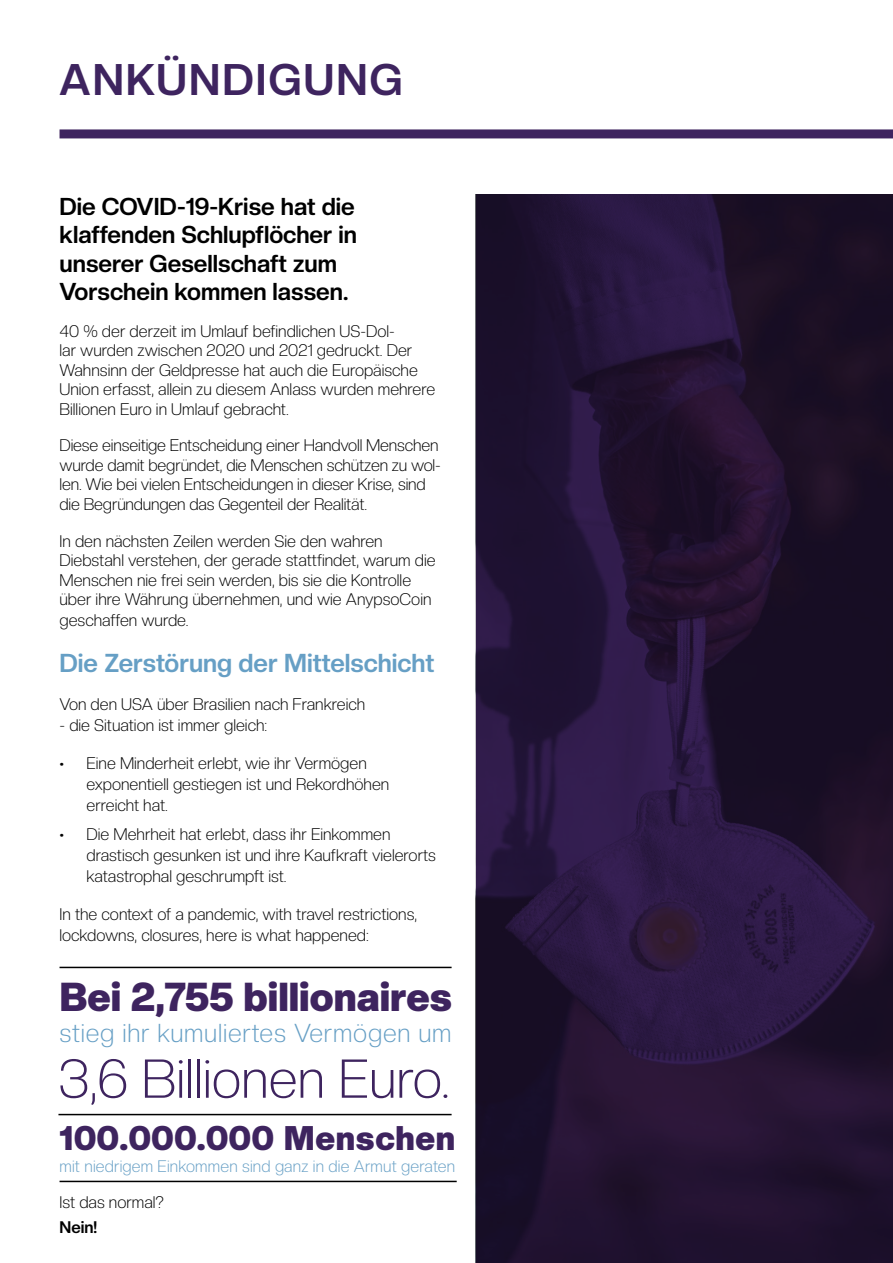
<style>
.page{position:relative;width:893px;height:1263px;background:#fff}
.page>*{position:absolute;margin:0;border:0;box-sizing:border-box;transform-origin:0 0}
.t1{font:300 53.7px "Creato Display";color:#3e245f}
.t2{font:700 43.5px "Creato Display";letter-spacing:.05em;color:#3e245f}
.t3{font:900 39.75px "Creato Display";color:#3e245f}
.t4{font:900 33.6px "Creato Display";letter-spacing:.02em;color:#3e245f}
.t5{font:700 25.5px "Creato Display";color:#669fc5}
.t6{font:300 25.5px "Creato Display";letter-spacing:.03em;color:#669fc5}
.t7{font:700 24px/28.5px "Creato Display";color:#000}
.t8{font:300 16.5px/19.5px "Creato Display";color:#000}
.t9{font:700 16.5px "Creato Display";color:#000}
.t10{font:300 16.35px "Creato Display";letter-spacing:.01em;color:#669fc5}
</style>
<div class="page">
<div style="left:60px;top:129px;width:833px;height:9px;background:#3e245f"></div>
<svg style="left:476px;top:194px;width:417px;height:1069px;background:#221333"></svg>
<hr style="left:60px;top:967px;width:392px;height:1px;background:#000">
<hr style="left:58px;top:1114px;width:394px;height:1px;background:#000">
<hr style="left:60px;top:1181px;width:397px;height:1px;background:#000">
<h2 class="t2" style="left:60px;top:53px;width:344px">ANKÜNDIGUNG</h2>
<h3 class="t7" style="left:60px;top:192px;width:299px">Die COVID-19-Krise hat die klaffenden Schlupflöcher in unserer Gesellschaft zum<br>Vorschein kommen lassen.</h3>
<p class="t8" style="left:60px;top:321px;width:377px">40 % der derzeit im Umlauf befindlichen US-Dol-<br>lar wurden zwischen 2020 und 2021 gedruckt. Der Wahnsinn der Geldpresse hat auch die Europäische Union erfasst, allein zu diesem Anlass wurden mehrere Billionen Euro in Umlauf gebracht.</p>
<p class="t8" style="left:60px;top:436px;width:383px">Diese einseitige Entscheidung einer Handvoll Menschen wurde damit begründet, die Menschen schützen zu wol&shy;len. Wie bei vielen Entscheidungen in dieser Krise, sind die Begründungen das Gegenteil der Realität.</p>
<p class="t8" style="left:60px;top:531px;width:378px">In den nächsten Zeilen werden Sie den wahren Diebstahl verstehen, der gerade stattfindet, warum die Menschen nie frei sein werden, bis sie die Kontrolle über ihre Währung übernehmen, und wie AnypsoCoin</p>
<p class="t8" style="left:60px;top:610px;width:131px">geschaffen wurde.</p>
<h3 class="t5" style="left:60px;top:647px;width:376px">Die Zerstörung der Mittelschicht</h3>
<p class="t8" style="left:60px;top:694px;width:307px">Von den USA über Brasilien nach Frankreich</p>
<p class="t8" style="left:60px;top:715px;width:209px">- die Situation ist immer gleich:</p>
<p class="t8" style="left:87px;top:752px;width:304px;line-height:21px;text-indent:-27px">• Eine Minderheit erlebt, wie ihr Vermögen exponentiell gestiegen ist und Rekordhöhen erreicht hat.</p>
<p class="t8" style="left:87px;top:823px;width:351px;line-height:21px;text-indent:-27px">• Die Mehrheit hat erlebt, dass ihr Einkommen drastisch gesunken ist und ihre Kaufkraft vielerorts katastrophal geschrumpft ist.</p>
<p class="t8" style="left:60px;top:903px;width:359px;line-height:21px">In the context of a pandemic, with travel restrictions, lockdowns, closures, here is what happened:</p>
<h3 class="t3" style="left:60px;top:974px;width:394px">Bei 2,755 billionaires</h3>
<h3 class="t6" style="left:60px;top:1017px;width:394px">stieg ihr kumuliertes Vermögen um</h3>
<h1 class="t1" style="left:58px;top:1047px;width:393px">3,6 Billionen Euro.</h1>
<h3 class="t4" style="left:60px;top:1118px;width:397px">100.000.000 Menschen</h3>
<p class="t10" style="left:60px;top:1156px;width:397px">mit niedrigem Einkommen sind ganz in die Armut geraten</p>
<p class="t8" style="left:60px;top:1192px;width:106px">Ist das normal?</p>
<p class="t9" style="left:60px;top:1218px;width:39px">Nein!</p>
</div>
